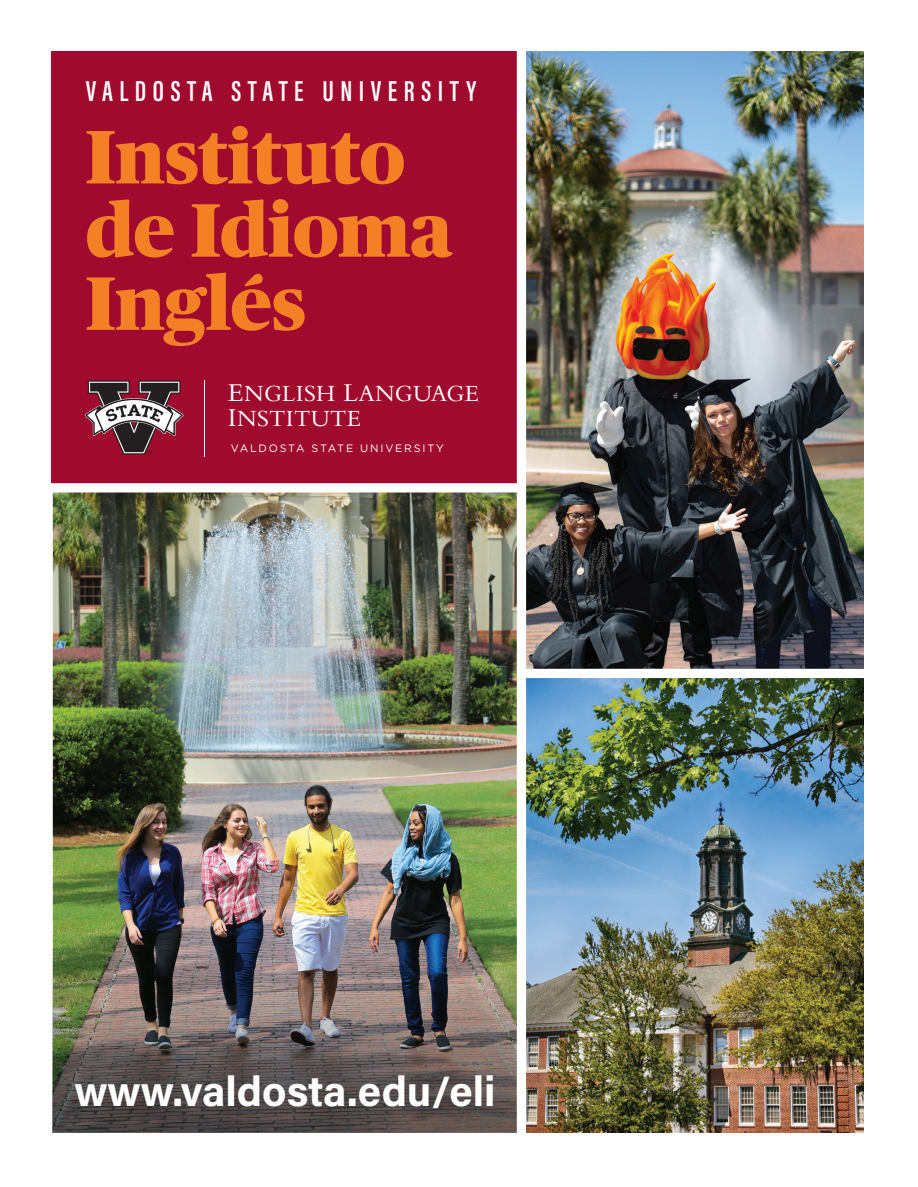
<style>
.page{position:relative;width:918px;height:1187px;background:#fff}
.page>*{position:absolute;margin:0;border:0;box-sizing:border-box;transform-origin:0 0}
.t1{font:900 75.6px/73.2px "Publico Headline";color:#f48026}
.t2{font:700 42px "Acumin Pro";color:#fff}
.t3{font:600 29.7px "Acumin Pro Extra Cond";letter-spacing:.22em;color:#fff}
.t4{font:24.15px/25.5px "Bembo Std";letter-spacing:.01em;color:#fff}
.t5{font:10.8px "Gotham";letter-spacing:.17em;color:#fff}
.s1{font-size:26.85px}
</style>
<div class="page">
<img style="left:526px;top:51px;width:337px;height:618px">
<img style="left:526px;top:678px;width:337px;height:454px">
<div style="left:51px;top:51px;width:470px;height:437px;background:#a00a2f"></div>
<img style="left:53px;top:492px;width:463px;height:640px">
<div style="left:38px;top:483px;width:483px;height:9px;background:#fff"></div>
<div style="left:516px;top:46px;width:10px;height:1109px;background:#fff"></div>
<svg style="left:85px;top:380px;width:98px;height:74px"></svg>
<hr style="left:204px;top:380px;width:1px;height:76px;background:#fff">
<p class="t3" style="left:86px;top:73px;width:392px">VALDOSTA STATE UNIVERSITY</p>
<p class="t1" style="left:86px;top:115px;width:320px">Instituto</p>
<p class="t1" style="left:86px;top:189px;width:368px">de Idioma<br>Inglés</p>
<p class="t4" style="left:228px;top:380px;width:252px"><span class="s1">E</span>NGLISH <span class="s1">L</span>ANGUAGE<br><span class="s1">I</span>NSTITUTE</p>
<p class="t5" style="left:231px;top:442px;width:214px">VALDOSTA STATE UNIVERSITY</p>
<p class="t2" style="left:74px;top:1061px;width:423px">www.valdosta.edu/eli</p>
</div>
